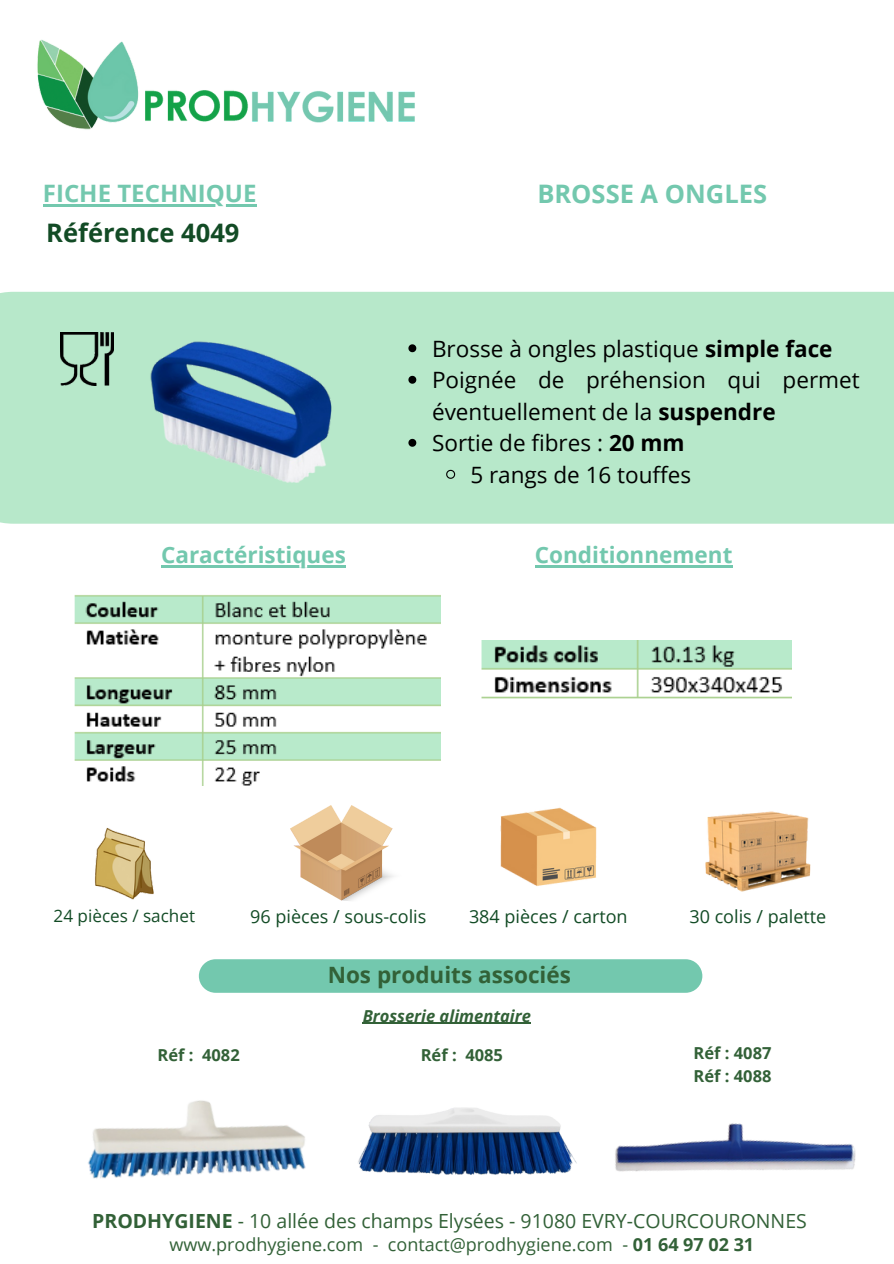
<style>
.page{position:relative;width:894px;height:1264px;background:#fff}
.page>*{position:absolute;margin:0;border:0;box-sizing:border-box;transform-origin:0 0}
.t1{font:700 25.5px "Open Sans";color:#124b25}
.t2{font:700 25.5px "Open Sans";color:#73c8ae}
.t3{font:700 24px "Open Sans";color:#73c8ae}
.t4{font:22.5px/31.5px "Open Sans";color:#000}
.t5{font:700 22.5px "Open Sans";color:#73c8ae}
.t6{font:700 22.5px "Open Sans";color:#326137}
.t7{font:19.5px "Open Sans";color:#326137}
.t8{font:18px "Open Sans";color:#326137}
.t9{font:18px "Open Sans";color:#124b25}
.t10{font:17.1px "Open Sans";color:#124b25}
.t11{font:700 16.5px "Open Sans";color:#326137}
.t12{font:italic 700 16.5px "Open Sans";color:#326137}
.s1{font-weight:700}
</style>
<div class="page">
<img style="left:37px;top:39px;width:378px;height:91px">
<div style="left:0;top:292px;width:893px;height:231px;background:#b7e8ca"></div>
<div style="left:0;top:302px;width:893px;height:211px;background:#b7e8ca"></div>
<div style="left:199px;top:959px;width:503px;height:33px;background:#73c8ae;border-radius:17px"></div>
<img style="left:61px;top:333px;width:52px;height:52px">
<img style="left:500px;top:807px;width:97px;height:79px">
<img style="left:705px;top:811px;width:106px;height:80px">
<img style="left:150px;top:325px;width:185px;height:165px">
<img style="left:74px;top:595px;width:366px;height:190px">
<img style="left:481px;top:640px;width:310px;height:59px">
<img style="left:95px;top:828px;width:59px;height:72px">
<img style="left:291px;top:805px;width:103px;height:96px">
<img style="left:88px;top:1100px;width:218px;height:79px">
<img style="left:358px;top:1107px;width:219px;height:68px">
<img style="left:615px;top:1123px;width:241px;height:49px">
<hr style="left:161px;top:565px;width:185px;height:2px;background:#73c8ae">
<hr style="left:43px;top:204px;width:213px;height:2px;background:#73c8ae">
<svg style="left:408px;top:344px;width:8px;height:8px"></svg>
<svg style="left:408px;top:376px;width:8px;height:8px"></svg>
<svg style="left:408px;top:439px;width:8px;height:8px"></svg>
<svg style="left:445px;top:469px;width:11px;height:10px"></svg>
<hr style="left:534px;top:565px;width:198px;height:2px;background:#73c8ae">
<hr style="left:362px;top:1022px;width:169px;height:1px;background:#326137">
<p class="t3" style="left:43px;top:176px;width:215px">FICHE TECHNIQUE</p>
<p class="t1" style="left:46px;top:215px;width:195px">Référence 4049</p>
<p class="t5" style="left:161px;top:538px;width:186px">Caractéristiques</p>
<p class="t2" style="left:537px;top:176px;width:231px">BROSSE A ONGLES</p>
<p class="t4" style="left:432px;top:332px;width:402px">Brosse à ongles plastique <span class="s1">simple face</span></p>
<p class="t4" style="left:432px;top:364px;width:429px">Poignée de préhension qui permet éventuellement de la <span class="s1">suspendre</span></p>
<p class="t4" style="left:432px;top:427px;width:254px">Sortie de fibres : <span class="s1">20 mm</span></p>
<p class="t4" style="left:470px;top:458px;width:222px">5 rangs de 16 touffes</p>
<p class="t5" style="left:534px;top:538px;width:199px">Conditionnement</p>
<p class="t10" style="left:54px;top:903px;width:143px">24 pièces / sachet</p>
<p class="t9" style="left:250px;top:903px;width:178px">96 pièces / sous-colis</p>
<p class="t9" style="left:469px;top:903px;width:160px">384 pièces / carton</p>
<p class="t9" style="left:689px;top:903px;width:138px">30 colis / palette</p>
<p class="t6" style="left:327px;top:958px;width:244px">Nos produits associés</p>
<p class="t12" style="left:362px;top:1003px;width:170px">Brosserie alimentaire</p>
<p class="t11" style="left:157px;top:1043px;width:84px">Réf : 4082</p>
<p class="t11" style="left:693px;top:1041px;width:79px">Réf : 4087</p>
<p class="t11" style="left:693px;top:1064px;width:79px">Réf : 4088</p>
<p class="t11" style="left:420px;top:1043px;width:84px">Réf : 4085</p>
<p class="t7" style="left:92px;top:1207px;width:716px"><span class="s1">PRODHYGIENE</span> - 10 allée des champs Elysées - 91080 EVRY-COURCOURONNES</p>
<p class="t8" style="left:169px;top:1231px;width:586px">www.prodhygiene.com - contact@prodhygiene.com - <span class="s1">01 64 97 02 31</span></p>
</div>
